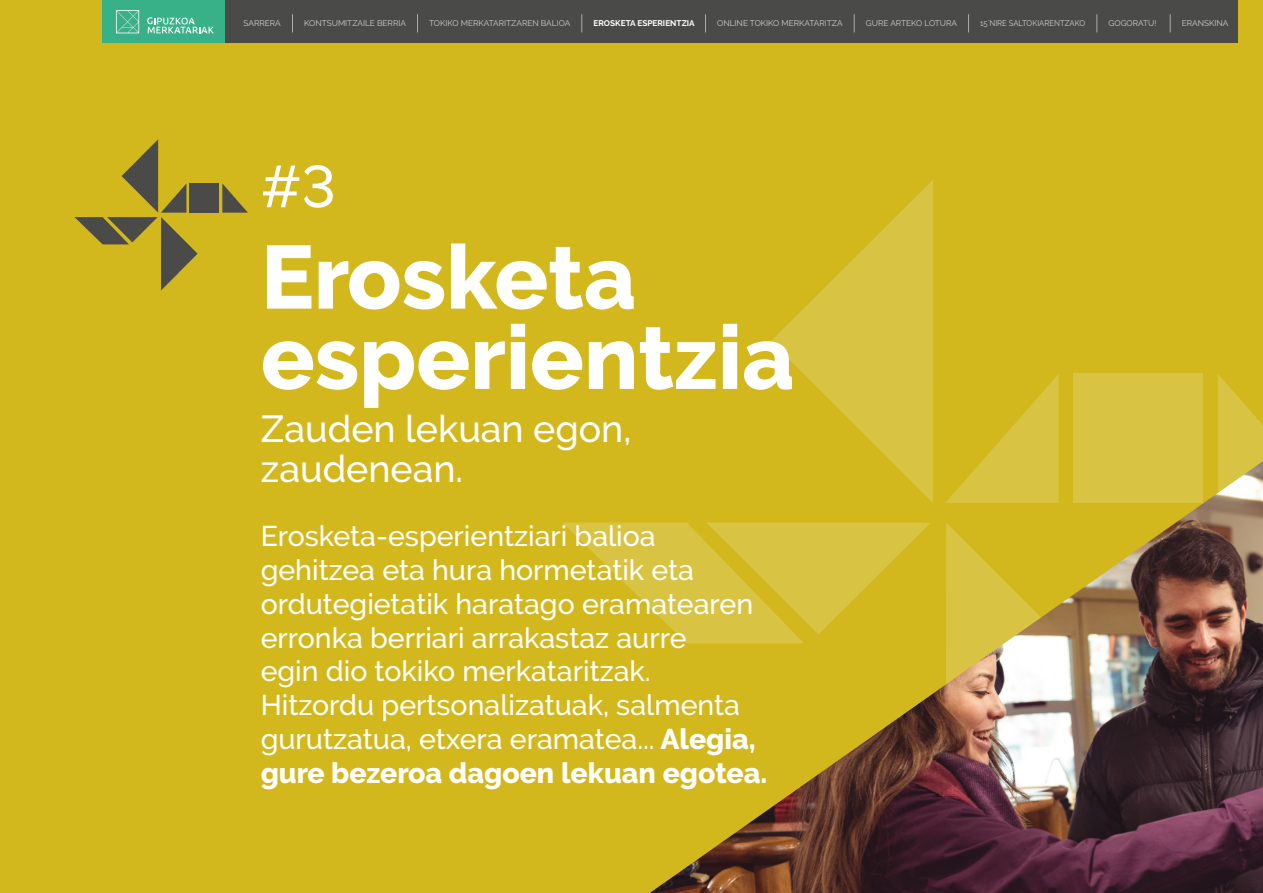
<style>
.page{position:relative;width:1263px;height:893px;background:#d2b81d}
.page>*{position:absolute;margin:0;border:0;box-sizing:border-box;transform-origin:0 0}
.t1{font:800 89.25px/80.2px "Raleway";color:#fff}
.t2{font:500 58.65px "Raleway";color:#fff}
.t3{font:500 37.5px/40.5px "Raleway";color:#fff}
.t4{font:500 28.5px/33.8px "Raleway";color:#fff}
.t5{font:8.25px "Raleway";color:#cfcfcf}
.t6{font:8.25px "Raleway";color:#cfcfcf;scale:.93 1}
.t7{font:700 8.25px "Raleway";color:#fff}
.s1{font-weight:800}
</style>
<div class="page">
<svg style="left:771px;top:180px;width:162px;height:281px;fill:#d9c343"></svg>
<div style="left:1073px;top:374px;width:129px;height:129px;background:#d9c343"></div>
<svg style="left:982px;top:375px;width:76px;height:86px"></svg>
<svg style="left:1218px;top:374px;width:45px;height:87px"></svg>
<svg style="left:563px;top:523px;width:87px;height:84px"></svg>
<img style="left:650px;top:461px;width:613px;height:432px">
<div style="left:190px;top:183px;width:29px;height:30px;background:#4a4a49"></div>
<svg style="left:222px;top:183px;width:26px;height:30px"></svg>
<svg style="left:74px;top:139px;width:124px;height:151px"></svg>
<div style="left:102px;top:0;width:1135px;height:42px;background:#4a4a49"></div>
<div style="left:102px;top:0;width:123px;height:42px;background:#38b188"></div>
<svg style="left:116px;top:10px;width:23px;height:23px"></svg>
<svg style="left:147px;top:17px;width:67px;height:16px"></svg>
<svg style="left:292px;top:14px;width:1px;height:18px"></svg>
<svg style="left:417px;top:14px;width:1px;height:18px"></svg>
<svg style="left:581px;top:14px;width:1px;height:18px"></svg>
<svg style="left:705px;top:14px;width:1px;height:18px"></svg>
<svg style="left:854px;top:14px;width:1px;height:18px"></svg>
<svg style="left:968px;top:14px;width:1px;height:18px"></svg>
<svg style="left:1096px;top:14px;width:1px;height:18px"></svg>
<svg style="left:1170px;top:14px;width:1px;height:18px"></svg>
<p class="t5" style="left:244px;top:19px;width:39px">SARRERA</p>
<p class="t5" style="left:304px;top:19px;width:103px">KONTSUMITZAILE BERRIA</p>
<p class="t5" style="left:429px;top:19px;width:143px">TOKIKO MERKATARITZAREN BALIOA</p>
<p class="t7" style="left:593px;top:19px;width:103px">EROSKETA ESPERIENTZIA</p>
<p class="t5" style="left:717px;top:19px;width:127px">ONLINE TOKIKO MERKATARITZA</p>
<p class="t5" style="left:866px;top:19px;width:93px">GURE ARTEKO LOTURA</p>
<p class="t6" style="left:980px;top:19px;width:114px">15´NIRE SALTOKIARENTZAKO</p>
<p class="t5" style="left:1108px;top:19px;width:49px">GOGORATU!</p>
<p class="t5" style="left:1182px;top:19px;width:48px">ERANSKINA</p>
<h2 class="t2" style="left:261px;top:153px;width:76px">#3</h2>
<h1 class="t1" style="left:261px;top:238px;width:535px">Erosketa esperientzia</h1>
<h3 class="t3" style="left:261px;top:408px;width:372px">Zauden lekuan egon, zaudenean.</h3>
<p class="t4" style="left:261px;top:519px;width:508px">Erosketa-esperientziari balioa gehitzea eta hura hormetatik eta ordutegietatik haratago eramatearen erronka berriari arrakastaz aurre<br>egin dio tokiko merkataritzak.<br>Hitzordu pertsonalizatuak, salmenta gurutzatua, etxera eramatea... <span class="s1">Alegia, gure bezeroa dagoen lekuan egotea.</span></p>
</div>
